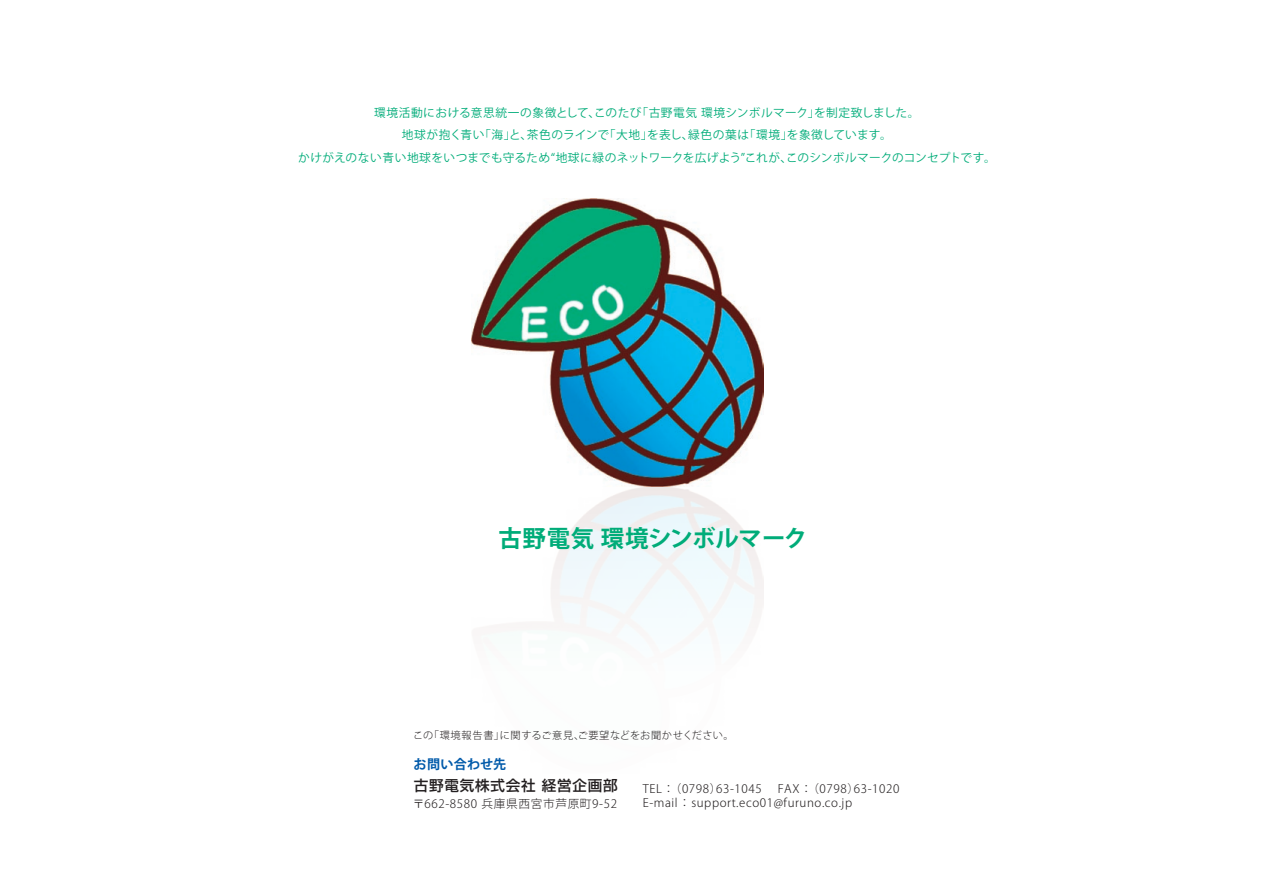
<style>
.page{position:relative;width:1263px;height:893px;background:#fff}
.page>*{position:absolute;margin:0;border:0;box-sizing:border-box;transform-origin:0 0}
.t1{font:700 23.4px "Koz Go Pro";letter-spacing:-.005em;color:#00ac79}
.t2{font:500 14.55px "Shin Go Pro";letter-spacing:.05em;color:#231f20}
.t3{font:700 13.05px "Koz Go Pro";letter-spacing:.015em;color:#015aaa}
.t4{font:300 11.7px/14.5px "Koz Go Pro";letter-spacing:.05em;color:#231f20}
.t5{font:11.7px "Koz Go Pro";letter-spacing:.03em;color:#00ac79}
.t6{font:11.7px "Koz Go Pro";color:#00ac79}
.t7{font:11.7px "Koz Go Pro";letter-spacing:.05em;color:#00ac79}
.t8{font:11.7px "Koz Go Pro";letter-spacing:.01em;color:#00ac79}
.t9{font:300 10.2px "Koz Go Pro";letter-spacing:.05em;color:#231f20}
.t10{font:300 10.2px "Koz Go Pro";letter-spacing:.07em;color:#231f20}
</style>
<div class="page">
<img style="left:471px;top:199px;width:292px;height:419px">
<p class="t7" style="left:374px;top:105px;width:269px">環境活動における意思統一の象徴としてこのたび</p>
<p class="t5" style="left:588px;top:105px;width:13px">、</p>
<p class="t5" style="left:636px;top:105px;width:185px">「古野電気環境シンボルマーク」</p>
<p class="t6" style="left:814px;top:105px;width:107px">を制定致しました。</p>
<p class="t7" style="left:402px;top:127px;width:84px">地球が抱く青い</p>
<p class="t5" style="left:479px;top:127px;width:55px">「海と」、</p>
<p class="t5" style="left:604px;top:127px;width:50px">「大地」</p>
<p class="t5" style="left:744px;top:127px;width:50px">「環境」</p>
<p class="t8" style="left:787px;top:127px;width:106px">を象徴しています。</p>
<p class="t6" style="left:527px;top:127px;width:84px">茶色のラインで</p>
<p class="t5" style="left:688px;top:127px;width:62px">緑色の葉は</p>
<p class="t5" style="left:647px;top:127px;width:48px">を表し、</p>
<p class="t6" style="left:786px;top:150px;width:211px">このシンボルマークのコンセプトです。</p>
<p class="t5" style="left:298px;top:150px;width:496px">かけがえのない青い地球をいつまでも守るため“地球に緑のネットワークを広げよう”これが、</p>
<h1 class="t1" style="left:498px;top:523px;width:310px">古野電気環境シンボルマーク</h1>
<p class="t10" style="left:429px;top:728px;width:77px">「環境報告書」</p>
<p class="t9" style="left:500px;top:728px;width:235px">に関するご意見ご要望などをお聞かせください。</p>
<p class="t10" style="left:574px;top:728px;width:12px">、</p>
<p class="t10" style="left:413px;top:728px;width:22px">この</p>
<p class="t3" style="left:414px;top:755px;width:94px">お問い合わせ先</p>
<p class="t2" style="left:414px;top:773px;width:205px">古野電気株式会社経営企画部</p>
<p class="t4" style="left:413px;top:796px;width:206px">〒662-8580 兵庫県西宮市芦原町9-52</p>
<p class="t4" style="left:643px;top:781px;width:211px">TEL （： 0798）<br>-E mail：support.eco01@furuno.co j p.</p>
<p class="t4" style="left:807px;top:781px;width:53px">)0798(</p>
<p class="t4" style="left:854px;top:781px;width:47px">63-1020</p>
<p class="t4" style="left:716px;top:781px;width:97px">63-1045　 FAX：</p>
</div>
